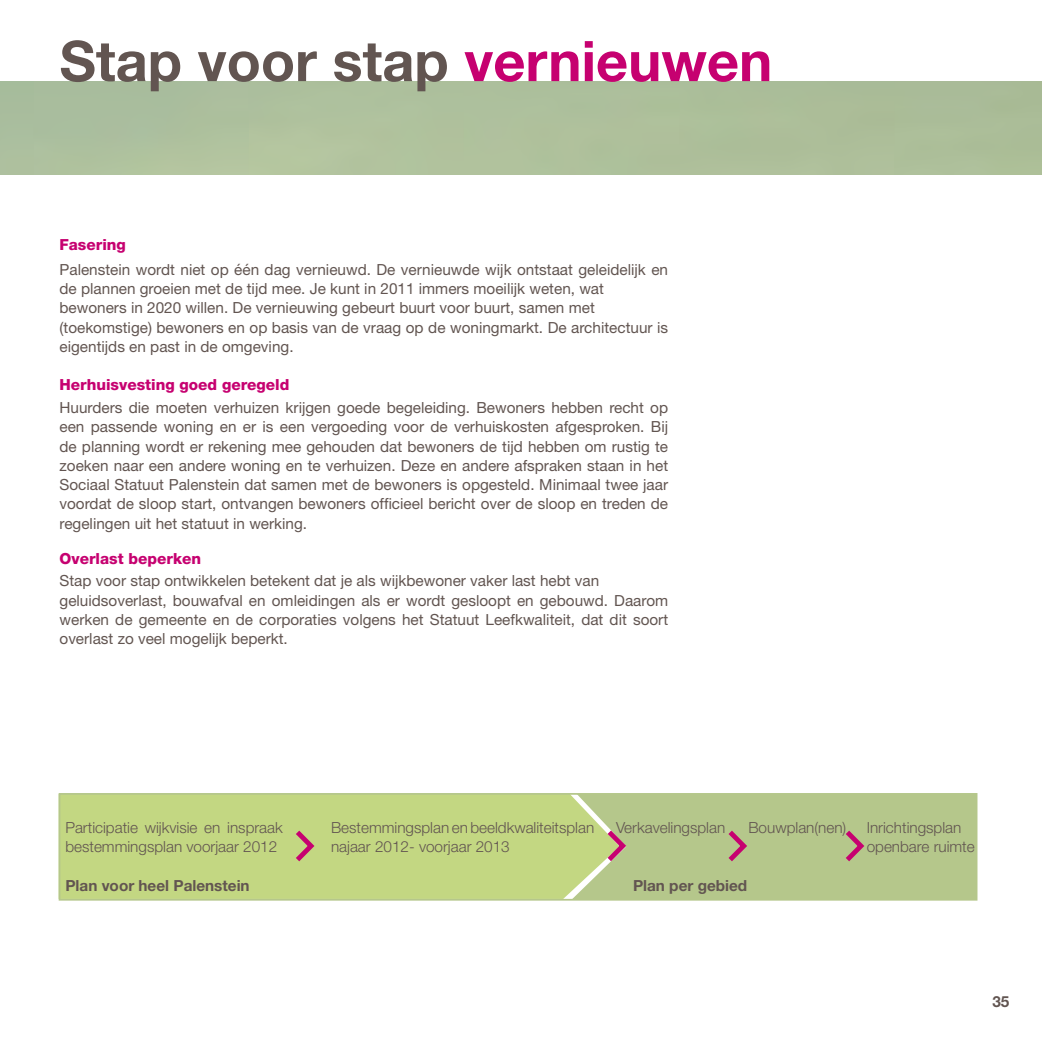
<style>
.page{position:relative;width:1042px;height:1042px;background:#fff}
.page>*{position:absolute;margin:0;border:0;box-sizing:border-box;transform-origin:0 0}
._2_Paginatitel{font:700 56px "Helvetica Neue";color:#625551}
.Body_Tekst{font:15.4px/19.2px "Helvetica Neue";color:#625551}
.Body_Tekst-2{font:300 15.4px/19.2px "Helvetica Neue";color:#625551}
._1_Tussenkop_mag{font:800 15.4px "Helvetica Neue";color:#c60170}
.Body_Tekst-3{font:700 15.4px "Helvetica Neue";color:#625551}
.s1{color:#c60170}
</style>
<div class="page">
<div style="left:62px;top:796px;width:509px;height:101px;background:#c3d782"></div>
<svg style="left:292px;top:827px;width:26px;height:38px"></svg>
<svg style="left:571px;top:796px;width:403px;height:101px;background:#b7c58b"></svg>
<div style="left:59px;top:793px;width:918px;height:107px;border:2px solid #b5c78b"></div>
<p class="_2_Paginatitel" style="left:60px;top:27px;width:714px">Stap voor stap <span class="s1">vernieuwen</span></p>
<p class="_1_Tussenkop_mag" style="left:60px;top:235px;width:68px">Fasering</p>
<p class="Body_Tekst" style="left:60px;top:259px;width:610px">Palenstein wordt niet op één dag vernieuwd. De vernieuwde wijk ontstaat geleidelijk en de plannen groeien met de tijd mee. Je kunt in 2011 immers moeilijk weten, wat</p>
<p class="Body_Tekst" style="left:60px;top:298px;width:537px">bewoners in 2020 willen. De vernieuwing gebeurt buurt voor buurt, samen met</p>
<p class="Body_Tekst" style="left:60px;top:317px;width:610px">(toekomstige) bewoners en op basis van de vraag op de woningmarkt. De architectuur is eigentijds en past in de omgeving.</p>
<p class="_1_Tussenkop_mag" style="left:60px;top:376px;width:231px">Herhuisvesting goed geregeld</p>
<p class="Body_Tekst" style="left:60px;top:398px;width:610px;text-align:justify">Huurders die moeten verhuizen krijgen goede begeleiding. Bewoners hebben recht op een passende woning en er is een vergoeding voor de verhuiskosten afgesproken. Bij de planning wordt er rekening mee gehouden dat bewoners de tijd hebben om rustig te zoeken naar een andere woning en te verhuizen. Deze en andere afspraken staan in het Sociaal Statuut Palenstein dat samen met de bewoners is opgesteld. Minimaal twee jaar voordat de sloop start, ontvangen bewoners officieel bericht over de sloop en treden de regelingen uit het statuut in werking.</p>
<p class="_1_Tussenkop_mag" style="left:60px;top:549px;width:143px">Overlast beperken</p>
<p class="Body_Tekst" style="left:60px;top:571px;width:541px">Stap voor stap ontwikkelen betekent dat je als wijkbewoner vaker last hebt van</p>
<p class="Body_Tekst" style="left:60px;top:590px;width:610px;text-align:justify">geluidsoverlast, bouwafval en omleidingen als er wordt gesloopt en gebouwd. Daarom werken de gemeente en de corporaties volgens het Statuut Leefkwaliteit, dat dit soort overlast zo veel mogelijk beperkt.</p>
<p class="Body_Tekst-2" style="left:331px;top:818px;width:265px">Bestemmingsplan en beeldkwaliteitsplan najaar 2012- voorjaar 2013</p>
<p class="Body_Tekst-2" style="left:748px;top:818px;width:99px">Bouwplan(nen)</p>
<p class="Body_Tekst-2" style="left:65px;top:818px;width:219px">Participatie wijkvisie en inspraak bestemmingsplan voorjaar 2012</p>
<p class="Body_Tekst-2" style="left:616px;top:818px;width:111px">Verkavelingsplan</p>
<p class="Body_Tekst-2" style="left:866px;top:818px;width:110px">Inrichtingsplan openbare ruimte</p>
<p class="Body_Tekst-3" style="left:65px;top:876px;width:186px">Plan voor heel Palenstein</p>
<p class="Body_Tekst-3" style="left:633px;top:876px;width:116px">Plan per gebied</p>
<p class="Body_Tekst-3" style="left:992px;top:991px;width:19px">35</p>
</div>
